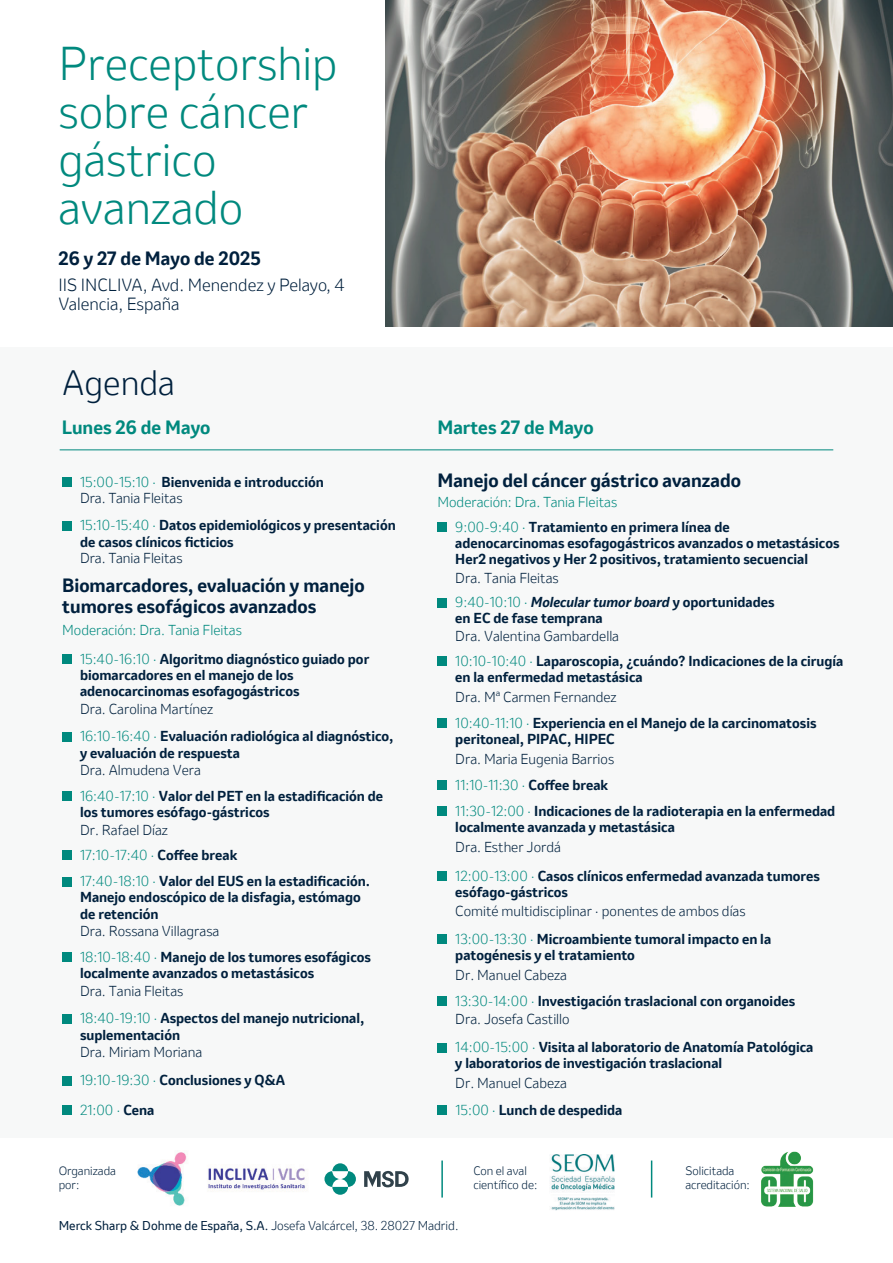
<style>
.page{position:relative;width:893px;height:1263px;background:#fff}
.page>*{position:absolute;margin:0;border:0;box-sizing:border-box;transform-origin:0 0}
.t1{font:300 44.25px/48px "Invention";color:#00897e}
.t2{font:300 33px "Invention";color:#00203d}
.t3{font:700 18px/21.6px "Invention";color:#00203d}
.t4{font:700 18px "Invention";color:#00897e}
.t5{font:300 16.5px/19.8px "Invention";color:#00203d}
.t6{font:700 13.5px/16.2px "Invention";color:#00203d}
.t7{font:300 13.5px/27.8px "Invention";color:#00203d}
.t8{font:300 13.5px "Invention";color:#00897e}
.t9{font:300 12px "Invention";color:#00203d}
.t10{font:300 11.4px/13.8px "Invention";color:#00203d}
.s1{font-weight:300;color:#00897e}
.s2{font-weight:300}
.s3{font-weight:700;color:#00203d}
.s4{color:#00897e}
.s5{font-weight:700}
.s6{font-style:italic}
.s7{font-weight:400}
</style>
<div class="page">
<hr style="left:441px;top:1160px;width:2px;height:37px;background:#00897e">
<hr style="left:651px;top:1160px;width:1px;height:37px;background:#00897e">
<svg style="left:324px;top:1163px;width:32px;height:32px"></svg>
<svg style="left:364px;top:1171px;width:45px;height:16px"></svg>
<img style="left:761px;top:1152px;width:53px;height:54px">
<img style="left:137px;top:1152px;width:170px;height:54px">
<img style="left:386px;top:0;width:507px;height:327px">
<div style="left:0;top:347px;width:893px;height:790px;background:#f7f8f8"></div>
<hr style="left:60px;top:449px;width:773px;height:1px;background:#00897e">
<div style="left:62px;top:478px;width:9px;height:9px;background:#00897e"></div>
<div style="left:62px;top:521px;width:9px;height:9px;background:#00897e"></div>
<div style="left:62px;top:655px;width:9px;height:9px;background:#00897e"></div>
<div style="left:62px;top:732px;width:9px;height:9px;background:#00897e"></div>
<div style="left:62px;top:791px;width:9px;height:10px;background:#00897e"></div>
<div style="left:62px;top:952px;width:9px;height:9px;background:#00897e"></div>
<div style="left:62px;top:1014px;width:9px;height:9px;background:#00897e"></div>
<div style="left:62px;top:1076px;width:9px;height:9px;background:#00897e"></div>
<div style="left:62px;top:1105px;width:9px;height:9px;background:#00897e"></div>
<div style="left:62px;top:877px;width:9px;height:9px;background:#00897e"></div>
<div style="left:62px;top:851px;width:9px;height:9px;background:#00897e"></div>
<div style="left:437px;top:522px;width:10px;height:10px;background:#00897e"></div>
<div style="left:437px;top:657px;width:10px;height:9px;background:#00897e"></div>
<div style="left:437px;top:719px;width:10px;height:9px;background:#00897e"></div>
<div style="left:437px;top:806px;width:10px;height:10px;background:#00897e"></div>
<div style="left:437px;top:871px;width:10px;height:9px;background:#00897e"></div>
<div style="left:437px;top:935px;width:10px;height:9px;background:#00897e"></div>
<div style="left:437px;top:1043px;width:10px;height:9px;background:#00897e"></div>
<div style="left:437px;top:997px;width:10px;height:9px;background:#00897e"></div>
<div style="left:437px;top:781px;width:10px;height:9px;background:#00897e"></div>
<div style="left:437px;top:598px;width:10px;height:9px;background:#00897e"></div>
<div style="left:438px;top:1105px;width:9px;height:9px;background:#00897e"></div>
<img style="left:550px;top:1154px;width:65px;height:57px">
<h1 class="t1" style="left:59px;top:39px;width:280px">Preceptorship sobre cáncer gástrico avanzado</h1>
<h3 class="t3" style="left:59px;top:247px;width:204px">26 y 27 de Mayo de 2025</h3>
<p class="t5" style="left:59px;top:274px;width:288px">IIS INCLIVA, Avd. Menendez y Pelayo, 4<br>Valencia, España</p>
<h2 class="t2" style="left:62px;top:360px;width:114px">Agenda</h2>
<h3 class="t4" style="left:62px;top:414px;width:150px">Lunes 26 de Mayo</h3>
<h3 class="t4" style="left:437px;top:414px;width:158px">Martes 27 de Mayo</h3>
<p class="t6" style="left:80px;top:474px;width:245px"><span class="s1">15:00-15:10 ·</span> Bienvenida e introducción<br><span class="s2">Dra. Tania Fleitas</span></p>
<p class="t6" style="left:80px;top:517px;width:317px"><span class="s1">15:10-15:40 ·</span> Datos epidemiológicos y presentación de casos clínicos ficticios</p>
<p class="t7" style="left:80px;top:544px;width:104px">Dra. Tania Fleitas</p>
<h3 class="t3" style="left:62px;top:574px;width:304px">Biomarcadores, evaluación y manejo tumores esofágicos avanzados</h3>
<p class="t8" style="left:62px;top:620px;width:181px">Moderación: Dra. Tania Fleitas</p>
<p class="t6" style="left:80px;top:651px;width:291px"><span class="s1">15:40-16:10 ·</span> Algoritmo diagnóstico guiado por biomarcadores en el manejo de los adenocarcinomas esofagogástricos</p>
<p class="t6" style="left:80px;top:696px;width:315px;line-height:27px"><span class="s2">Dra. Carolina Martínez<br></span><span class="s1">16:10-16:40 ·</span> Evaluación radiológica al diagnóstico,</p>
<p class="t6" style="left:80px;top:744px;width:161px">y evaluación de respuesta</p>
<p class="t6" style="left:80px;top:758px;width:305px;line-height:25.2px"><span class="s2">Dra. Almudena Vera<br></span><span class="s1">16:40-17:10 ·</span> Valor del PET en la estadificación de</p>
<p class="t6" style="left:80px;top:804px;width:191px">los tumores esófago-gástricos</p>
<p class="t7" style="left:80px;top:816px;width:90px">Dr. Rafael Díaz</p>
<p class="t8" style="left:80px;top:845px;width:159px">17:10-17:40 · <span class="s3">Coffee break</span></p>
<p class="t6" style="left:80px;top:873px;width:292px"><span class="s1">17:40-18:10 ·</span> Valor del EUS en la estadificación.<br>Manejo endoscópico de la disfagia, estómago de retención</p>
<p class="t7" style="left:80px;top:917px;width:141px">Dra. Rossana Villagrasa</p>
<p class="t6" style="left:80px;top:948px;width:292px"><span class="s1">18:10-18:40 ·</span> Manejo de los tumores esofágicos localmente avanzados o metastásicos</p>
<p class="t6" style="left:80px;top:977px;width:286px;line-height:27.8px"><span class="s2">Dra. Tania Fleitas<br></span><span class="s1">18:40-19:10 ·</span> Aspectos del manejo nutricional,</p>
<p class="t6" style="left:80px;top:1026px;width:102px">suplementación</p>
<p class="t7" style="left:80px;top:1038px;width:207px">Dra. Miriam Moriana<br><span class="s4">19:10-19:30 ·</span> <span class="s5">Conclusiones y Q&amp;A</span></p>
<p class="t8" style="left:80px;top:1100px;width:76px">21:00 · <span class="s3">Cena</span></p>
<h3 class="t3" style="left:437px;top:470px;width:305px">Manejo del cáncer gástrico avanzado</h3>
<p class="t8" style="left:437px;top:493px;width:181px">Moderación: Dra. Tania Fleitas</p>
<p class="t6" style="left:455px;top:519px;width:386px"><span class="s1">9:00-9:40 ·</span> Tratamiento en primera línea de adenocarcinomas esofagogástricos avanzados o metastásicos<br>Her2 negativos y Her 2 positivos, tratamiento secuencial</p>
<p class="t7" style="left:455px;top:564px;width:105px">Dra. Tania Fleitas</p>
<p class="t6" style="left:455px;top:594px;width:321px"><span class="s1">9:40-10:10 ·</span> <span class="s6">Molecular tumor board</span> y oportunidades en EC de fase temprana</p>
<p class="t7" style="left:455px;top:622px;width:165px">Dra. Valentina Gambardella</p>
<p class="t6" style="left:455px;top:653px;width:390px"><span class="s1">10:10-10:40 ·</span> Laparoscopia, ¿cuándo? Indicaciones de la cirugía en la enfermedad metastásica</p>
<p class="t6" style="left:455px;top:684px;width:363px;line-height:26.2px"><span class="s2">Dra. Mª Carmen Fernandez<br></span><span class="s1">10:40-11:10 ·</span> Experiencia en el Manejo de la carcinomatosis</p>
<p class="t6" style="left:455px;top:731px;width:161px">peritoneal, PIPAC, HIPEC</p>
<p class="t7" style="left:455px;top:745px;width:160px">Dra. Maria Eugenia Barrios</p>
<p class="t6" style="left:455px;top:803px;width:381px"><span class="s1">11:30-12:00 ·</span> Indicaciones de la radioterapia en la enfermedad localmente avanzada y metastásica</p>
<p class="t6" style="left:455px;top:832px;width:366px;line-height:29px"><span class="s2">Dra. Esther Jordá<br></span><span class="s1">12:00-13:00 ·</span> Casos clínicos enfermedad avanzada tumores</p>
<p class="t6" style="left:455px;top:884px;width:114px">esófago-gástricos</p>
<p class="t7" style="left:455px;top:897px;width:317px">Comité multidisciplinar · ponentes de ambos días<br><span class="s4">13:00-13:30 ·</span> <span class="s5">Microambiente tumoral impacto en la</span></p>
<p class="t6" style="left:455px;top:947px;width:181px">patogénesis y el tratamiento</p>
<p class="t7" style="left:455px;top:961px;width:113px">Dr. Manuel Cabeza</p>
<p class="t8" style="left:455px;top:775px;width:154px">11:10-11:30 · <span class="s3">Coffee break</span></p>
<p class="t6" style="left:455px;top:992px;width:341px;line-height:18px"><span class="s1">13:30-14:00 ·</span> Investigación traslacional con organoides<br><span class="s2">Dra. Josefa Castillo</span></p>
<p class="t6" style="left:455px;top:1039px;width:360px"><span class="s1">14:00-15:00 ·</span> Visita al laboratorio de Anatomía Patológica y laboratorios de investigación traslacional</p>
<p class="t7" style="left:455px;top:1069px;width:113px">Dr. Manuel Cabeza</p>
<p class="t6" style="left:455px;top:1101px;width:169px"><span class="s1">15:00 ·</span> Lunch de despedida</p>
<p class="t10" style="left:473px;top:1164px;width:65px">Con el aval científico de:</p>
<p class="t10" style="left:59px;top:1164px;width:59px">Organizada por:</p>
<p class="t10" style="left:685px;top:1164px;width:66px">Solicitada acreditación:</p>
<p class="t9" style="left:59px;top:1217px;width:401px"><span class="s7">Merck Sharp &amp; Dohme de España, S.A.</span> Josefa Valcárcel, 38. 28027 Madrid.</p>
</div>
